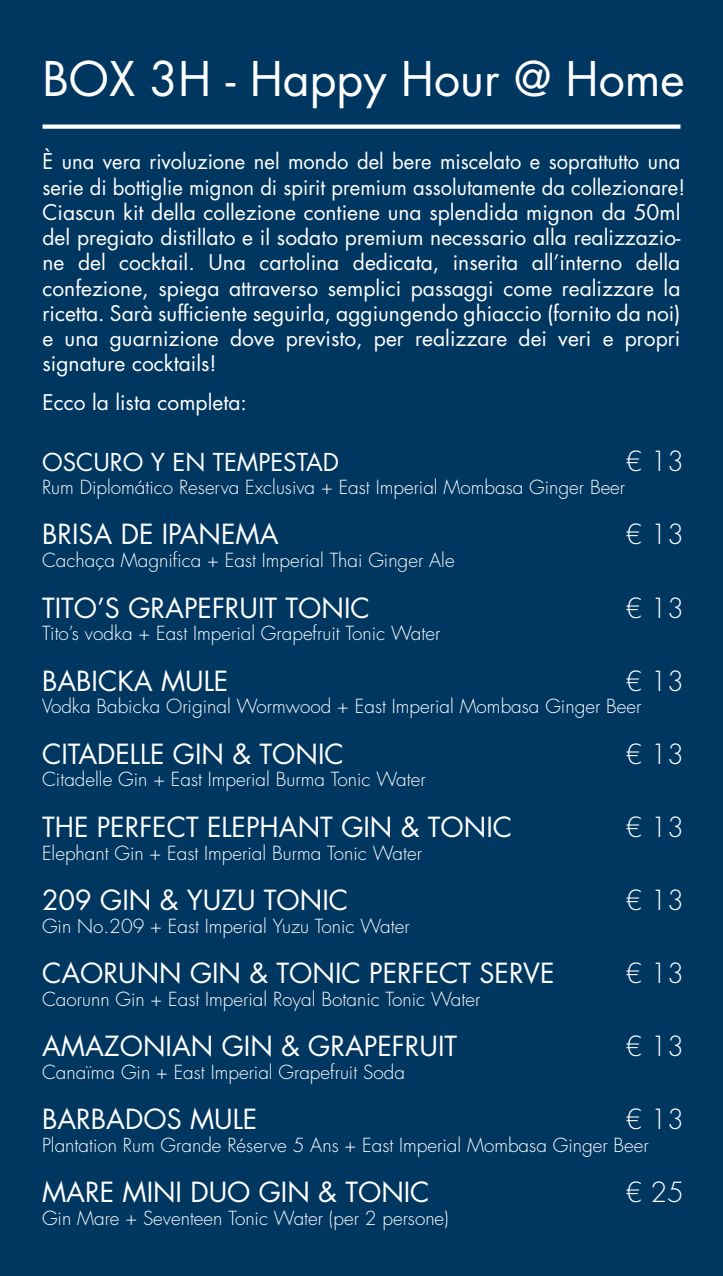
<style>
.page{position:relative;width:723px;height:1276px;background:#003761}
.page>*{position:absolute;margin:0;border:0;box-sizing:border-box;transform-origin:0 0}
.t1{font:46.5px "Futura Std";color:#fff}
.t2{font:27px "Futura Std";color:#fff}
.t3{font:300 27px "Futura Std";color:#fff}
.t4{font:24px "Futura Std";color:#fff}
.t5{font:21px/25.2px "Futura Std";color:#fff;scale:.96 1}
.t6{font:21px "Futura Std";color:#fff}
.t7{font:300 18.9px "Futura Std";color:#fff}
</style>
<div class="page">
<div style="left:43px;top:124px;width:637px;height:5px;background:#fff"></div>
<h1 class="t1" style="left:43px;top:49px;width:644px">BOX 3H - Happy Hour @ Home</h1>
<p class="t5" style="left:43px;top:149px;width:671px">È una vera rivoluzione nel mondo del bere miscelato e soprattutto una serie di bottiglie mignon di spirit premium assolutamente da collezionare!<br>Ciascun kit della collezione contiene una splendida mignon da 50ml del pregiato distillato e il sodato premium necessario alla realizzazio&shy;ne del cocktail. Una cartolina dedicata, inserita all’interno della confezione, spiega attraverso semplici passaggi come realizzare la ricetta. Sarà sufficiente seguirla, aggiungendo ghiaccio (fornito da noi) e una guarnizione dove previsto, per realizzare dei veri e propri signature cocktails!</p>
<p class="t6" style="left:43px;top:389px;width:206px">Ecco la lista completa:</p>
<p class="t4" style="left:42px;top:447px;width:299px">OSCURO Y EN TEMPESTAD</p>
<h2 class="t3" style="left:625px;top:445px;width:60px">€ 13</h2>
<p class="t7" style="left:42px;top:475px;width:585px">Rum Diplomático Reserva Exclusiva + East Imperial Mombasa Ginger Beer</p>
<h2 class="t2" style="left:42px;top:517px;width:238px">BRISA DE IPANEMA</h2>
<h2 class="t3" style="left:625px;top:518px;width:60px">€ 13</h2>
<p class="t7" style="left:42px;top:549px;width:414px">Cachaça Magnifica + East Imperial Thai Ginger Ale</p>
<h2 class="t2" style="left:42px;top:590px;width:329px">TITO’S GRAPEFRUIT TONIC</h2>
<h2 class="t3" style="left:625px;top:591px;width:60px">€ 13</h2>
<p class="t7" style="left:42px;top:622px;width:400px">Tito’s vodka + East Imperial Grapefruit Tonic Water</p>
<h2 class="t2" style="left:42px;top:663px;width:188px">BABICKA MULE</h2>
<h2 class="t3" style="left:625px;top:664px;width:60px">€ 13</h2>
<p class="t7" style="left:42px;top:695px;width:601px">Vodka Babicka Original Wormwood + East Imperial Mombasa Ginger Beer</p>
<h2 class="t2" style="left:42px;top:736px;width:303px">CITADELLE GIN &amp; TONIC</h2>
<h2 class="t3" style="left:625px;top:737px;width:60px">€ 13</h2>
<p class="t7" style="left:42px;top:768px;width:385px">Citadelle Gin + East Imperial Burma Tonic Water</p>
<h2 class="t2" style="left:42px;top:809px;width:472px">THE PERFECT ELEPHANT GIN &amp; TONIC</h2>
<h2 class="t3" style="left:625px;top:810px;width:60px">€ 13</h2>
<p class="t7" style="left:42px;top:841px;width:381px">Elephant Gin + East Imperial Burma Tonic Water</p>
<h2 class="t2" style="left:42px;top:882px;width:308px">209 GIN &amp; YUZU TONIC</h2>
<h2 class="t3" style="left:625px;top:883px;width:60px">€ 13</h2>
<p class="t7" style="left:42px;top:914px;width:369px">Gin No.209 + East Imperial Yuzu Tonic Water</p>
<h2 class="t2" style="left:42px;top:956px;width:514px">CAORUNN GIN &amp; TONIC PERFECT SERVE</h2>
<h2 class="t3" style="left:625px;top:956px;width:60px">€ 13</h2>
<p class="t7" style="left:42px;top:987px;width:440px">Caorunn Gin + East Imperial Royal Botanic Tonic Water</p>
<h2 class="t2" style="left:42px;top:1029px;width:417px">AMAZONIAN GIN &amp; GRAPEFRUIT</h2>
<h2 class="t3" style="left:625px;top:1030px;width:60px">€ 13</h2>
<p class="t7" style="left:42px;top:1060px;width:364px">Canaïma Gin + East Imperial Grapefruit Soda</p>
<h2 class="t2" style="left:42px;top:1102px;width:217px">BARBADOS MULE</h2>
<h2 class="t3" style="left:625px;top:1103px;width:60px">€ 13</h2>
<p class="t7" style="left:42px;top:1133px;width:608px">Plantation Rum Grande Réserve 5 Ans + East Imperial Mombasa Ginger Beer</p>
<h2 class="t2" style="left:42px;top:1175px;width:389px">MARE MINI DUO GIN &amp; TONIC</h2>
<h2 class="t3" style="left:625px;top:1176px;width:60px">€ 25</h2>
<p class="t7" style="left:42px;top:1206px;width:408px">Gin Mare + Seventeen Tonic Water (per 2 persone)</p>
</div>
